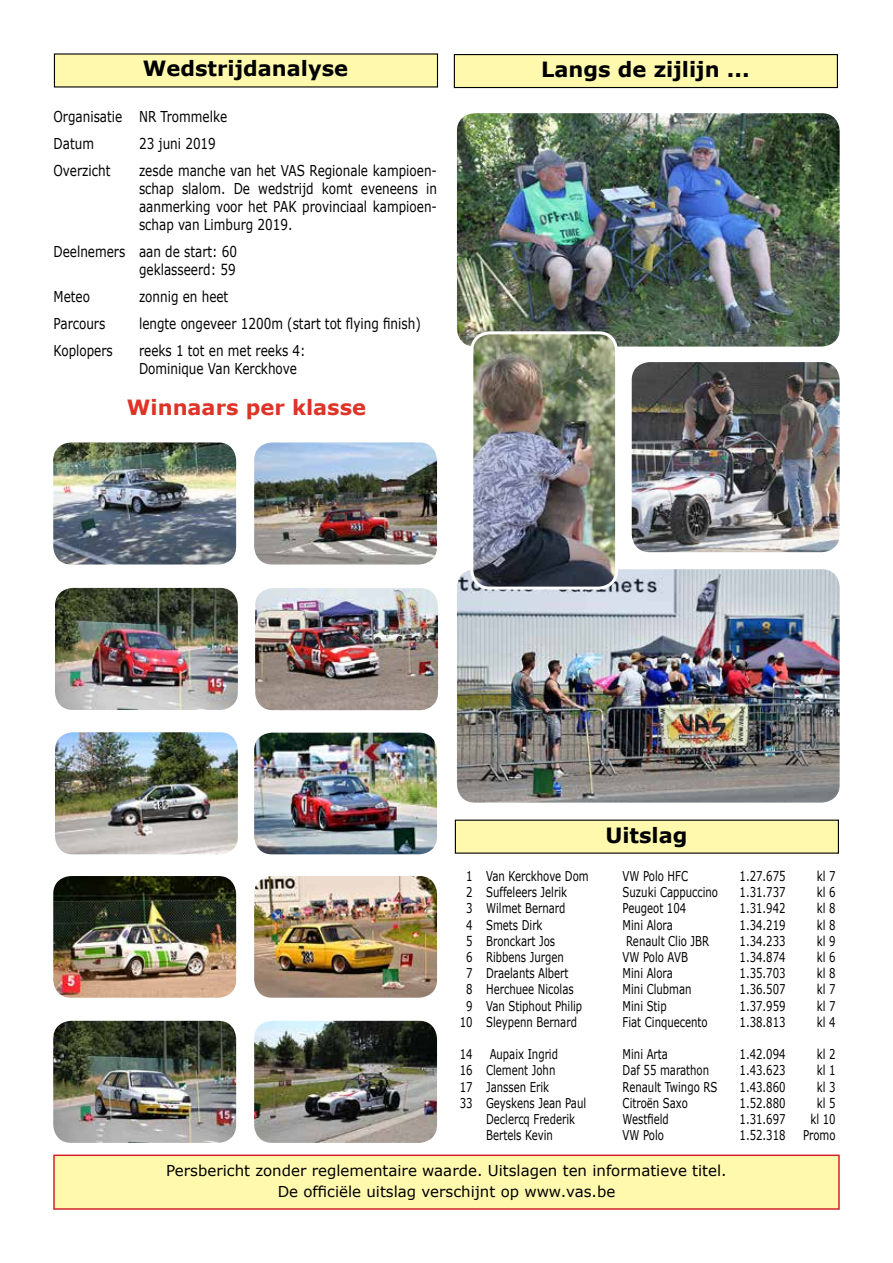
<style>
.page{position:relative;width:893px;height:1263px;background:#fff}
.page>*{position:absolute;margin:0;border:0;box-sizing:border-box;transform-origin:0 0}
.t1{font:700 21px "Verdana";color:#000}
.t2{font:700 21px "Verdana";color:#de3327}
.t3{font:15px/18px "Verdana";color:#000;scale:.8 1}
.t4{font:15px/21.6px "Verdana";color:#000;text-align:center}
.t5{font:13.5px "Verdana";color:#000;scale:.75 1}
</style>
<div class="page">
<div style="left:53px;top:1154px;width:787px;height:56px;background:#fff9ae;border:2px solid #d2232a"></div>
<div style="left:54px;top:54px;width:383px;height:33px;background:#fff9ae"></div>
<div style="left:455px;top:820px;width:383px;height:33px;background:#fff9ae"></div>
<div style="left:454px;top:55px;width:383px;height:33px;background:#fff9ae"></div>
<div style="left:454px;top:54px;width:384px;height:34px;border:1px solid #000"></div>
<img style="left:254px;top:733px;width:183px;height:121px">
<img style="left:53px;top:876px;width:183px;height:122px">
<img style="left:254px;top:876px;width:183px;height:122px">
<img style="left:53px;top:442px;width:183px;height:122px">
<img style="left:254px;top:442px;width:183px;height:122px">
<img style="left:53px;top:1021px;width:183px;height:122px">
<img style="left:254px;top:1021px;width:183px;height:122px">
<img style="left:55px;top:588px;width:183px;height:122px">
<img style="left:255px;top:588px;width:183px;height:122px">
<img style="left:55px;top:732px;width:183px;height:122px">
<img style="left:457px;top:113px;width:383px;height:234px">
<img style="left:457px;top:569px;width:383px;height:233px">
<img style="left:472px;top:333px;width:145px;height:255px">
<div style="left:470px;top:331px;width:148px;height:259px;border:3px solid #fff;border-radius:18px"></div>
<img style="left:632px;top:362px;width:208px;height:190px">
<h1 class="t1" style="left:143px;top:55px;width:207px">Wedstrijdanalyse</h1>
<p class="t3" style="left:54px;top:103px;width:218px;line-height:27px">Organisatie NR Trommelke<br>Datum</p>
<p class="t3" style="left:139px;top:134px;width:98px">23 juni 2019</p>
<p class="t3" style="left:54px;top:161px;width:73px">Overzicht</p>
<p class="t3" style="left:139px;top:161px;width:374px;text-align:justify">zesde manche van het VAS Regionale kampioen&shy;schap slalom. De wedstrijd komt eveneens in aanmerking voor het PAK provinciaal kampioen&shy;schap van Limburg 2019.</p>
<p class="t3" style="left:54px;top:242px;width:231px;text-align:right">Deelnemers aan de start: 60 geklasseerd: 59</p>
<p class="t3" style="left:54px;top:287px;width:47px">Meteo</p>
<p class="t3" style="left:139px;top:287px;width:113px">zonnig en heet</p>
<p class="t3" style="left:54px;top:314px;width:66px">Parcours</p>
<p class="t3" style="left:139px;top:314px;width:354px">lengte ongeveer 1200m (start tot flying finish)</p>
<p class="t3" style="left:54px;top:341px;width:76px">Koplopers</p>
<p class="t3" style="left:139px;top:341px;width:210px">reeks 1 tot en met reeks 4:<br>Dominique Van Kerckhove</p>
<h1 class="t2" style="left:127px;top:394px;width:241px">Winnaars per klasse</h1>
<h1 class="t1" style="left:541px;top:56px;width:210px">Langs de zijlijn ...</h1>
<h1 class="t1" style="left:605px;top:822px;width:84px">Uitslag</h1>
<p class="t5" style="left:466px;top:867px;width:165px">1 Van Kerckhove Dom</p>
<p class="t5" style="left:623px;top:867px;width:89px">VW Polo HFC</p>
<p class="t5" style="left:740px;top:867px;width:63px">1.27.675</p>
<p class="t5" style="left:817px;top:867px;width:27px">kl 7</p>
<p class="t5" style="left:466px;top:883px;width:136px">2 Suffeleers Jelrik</p>
<p class="t5" style="left:623px;top:883px;width:129px">Suzuki Cappuccino</p>
<p class="t5" style="left:740px;top:883px;width:63px">1.31.737</p>
<p class="t5" style="left:817px;top:883px;width:27px">kl 6</p>
<p class="t5" style="left:466px;top:899px;width:134px">3 Wilmet Bernard</p>
<p class="t5" style="left:623px;top:899px;width:86px">Peugeot 104</p>
<p class="t5" style="left:740px;top:899px;width:63px">1.31.942</p>
<p class="t5" style="left:817px;top:899px;width:27px">kl 8</p>
<p class="t5" style="left:466px;top:915px;width:103px">4 Smets Dirk</p>
<p class="t5" style="left:623px;top:915px;width:68px">Mini Alora</p>
<p class="t5" style="left:740px;top:915px;width:63px">1.34.219</p>
<p class="t5" style="left:817px;top:915px;width:27px">kl 8</p>
<p class="t5" style="left:466px;top:932px;width:120px">5 Bronckart Jos</p>
<p class="t5" style="left:626px;top:932px;width:112px">Renault Clio JBR</p>
<p class="t5" style="left:740px;top:932px;width:63px">1.34.233</p>
<p class="t5" style="left:817px;top:932px;width:27px">kl 9</p>
<p class="t5" style="left:466px;top:948px;width:132px">6 Ribbens Jurgen</p>
<p class="t5" style="left:623px;top:948px;width:89px">VW Polo AVB</p>
<p class="t5" style="left:740px;top:948px;width:63px">1.34.874</p>
<p class="t5" style="left:817px;top:948px;width:27px">kl 6</p>
<p class="t5" style="left:466px;top:964px;width:138px">7 Draelants Albert</p>
<p class="t5" style="left:623px;top:964px;width:68px">Mini Alora</p>
<p class="t5" style="left:740px;top:964px;width:63px">1.35.703</p>
<p class="t5" style="left:817px;top:964px;width:27px">kl 8</p>
<p class="t5" style="left:466px;top:980px;width:145px">8 Herchuee Nicolas</p>
<p class="t5" style="left:623px;top:980px;width:93px">Mini Clubman</p>
<p class="t5" style="left:740px;top:980px;width:63px">1.36.507</p>
<p class="t5" style="left:817px;top:980px;width:27px">kl 7</p>
<p class="t5" style="left:466px;top:996px;width:156px">9 Van Stiphout Philip</p>
<p class="t5" style="left:623px;top:996px;width:60px">Mini Stip</p>
<p class="t5" style="left:740px;top:996px;width:63px">1.37.959</p>
<p class="t5" style="left:817px;top:996px;width:27px">kl 7</p>
<p class="t5" style="left:460px;top:1013px;width:158px">10 Sleypenn Bernard</p>
<p class="t5" style="left:623px;top:1013px;width:115px">Fiat Cinquecento</p>
<p class="t5" style="left:740px;top:1013px;width:63px">1.38.813</p>
<p class="t5" style="left:817px;top:1013px;width:27px">kl 4</p>
<p class="t5" style="left:460px;top:1045px;width:19px">14</p>
<p class="t5" style="left:490px;top:1045px;width:93px">Aupaix Ingrid</p>
<p class="t5" style="left:623px;top:1045px;width:62px">Mini Arta</p>
<p class="t5" style="left:740px;top:1045px;width:63px">1.42.094</p>
<p class="t5" style="left:817px;top:1045px;width:27px">kl 2</p>
<p class="t5" style="left:460px;top:1061px;width:129px">16 Clement John</p>
<p class="t5" style="left:623px;top:1061px;width:117px">Daf 55 marathon</p>
<p class="t5" style="left:740px;top:1061px;width:63px">1.43.623</p>
<p class="t5" style="left:817px;top:1061px;width:27px">kl 1</p>
<p class="t5" style="left:460px;top:1077px;width:121px">17 Janssen Erik</p>
<p class="t5" style="left:623px;top:1077px;width:128px">Renault Twingo RS</p>
<p class="t5" style="left:740px;top:1077px;width:63px">1.43.860</p>
<p class="t5" style="left:817px;top:1077px;width:27px">kl 3</p>
<p class="t5" style="left:460px;top:1094px;width:170px">33 Geyskens Jean Paul</p>
<p class="t5" style="left:623px;top:1094px;width:89px">Citroën Saxo</p>
<p class="t5" style="left:740px;top:1094px;width:63px">1.52.880</p>
<p class="t5" style="left:817px;top:1094px;width:27px">kl 5</p>
<p class="t5" style="left:486px;top:1110px;width:120px">Declercq Frederik</p>
<p class="t5" style="left:623px;top:1110px;width:63px">Westfield</p>
<p class="t5" style="left:740px;top:1110px;width:63px">1.31.697</p>
<p class="t5" style="left:810px;top:1110px;width:35px">kl 10</p>
<p class="t5" style="left:486px;top:1126px;width:91px">Bertels Kevin</p>
<p class="t5" style="left:623px;top:1126px;width:57px">VW Polo</p>
<p class="t5" style="left:740px;top:1126px;width:63px">1.52.318</p>
<p class="t5" style="left:803px;top:1126px;width:45px">Promo</p>
<p class="t4" style="left:166px;top:1159px;width:562px">Persbericht zonder reglementaire waarde. Uitslagen ten informatieve titel.<br>De officiële uitslag verschijnt op www.vas.be</p>
</div>
